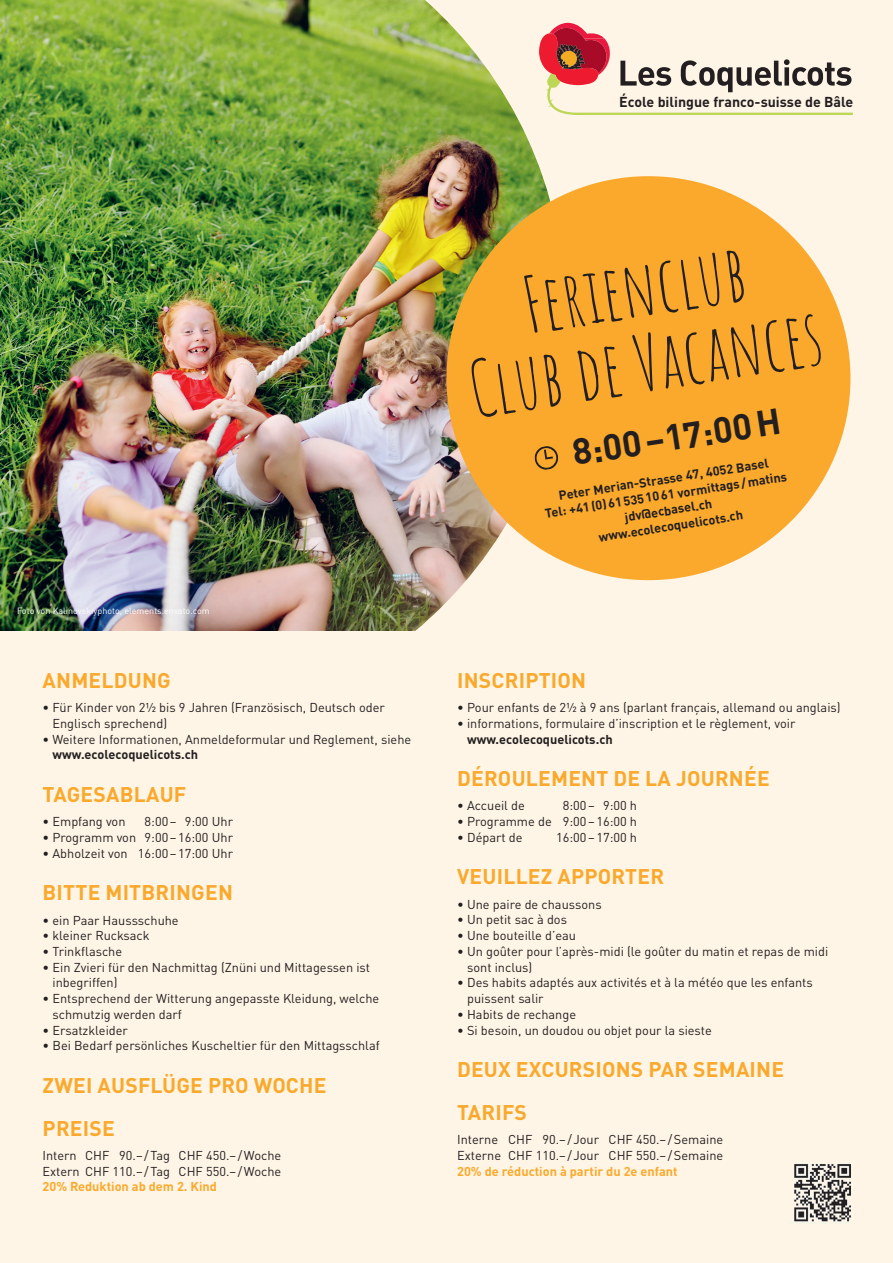
<style>
.page{position:relative;width:893px;height:1263px;background:#fef5e6}
.page>*{position:absolute;margin:0;border:0;box-sizing:border-box;transform-origin:0 0}
.t1{font:76.5px/75px "Amatic SC";color:#231f20;text-align:center}
.t2{font:700 36px "DINOT";color:#231f20}
.t3{font:700 21px/42.5px "DINOT";letter-spacing:.01em;color:#faa92c}
.t4{font:700 14.25px "DINOT";color:#231f20}
.t5{font:12.75px/15.8px "DINOT";color:#231f20}
.t6{font:700 12.75px/15.8px "DINOT";color:#231f20;text-align:center}
.t7{font:700 12.75px "DINOT";color:#faa92c}
.t8{font:9px "DINOT";color:#fff}
</style>
<div class="page">
<img style="left:0;top:0;width:564px;height:631px">
<div style="left:446px;top:176px;width:404px;height:404px;background:#faa92c;border-radius:50%"></div>
<svg style="left:539px;top:23px;width:314px;height:92px"></svg>
<img style="left:794px;top:1164px;width:57px;height:58px">
<svg style="left:534px;top:446px;width:25px;height:24px"></svg>
<p class="t4" style="left:619px;top:93px;width:236px">École bilingue franco-suisse de Bâle</p>
<p class="t8" style="left:17px;top:606px;width:194px">Foto von Kalinovskiyphoto, elements.envato.com</p>
<h3 class="t3" style="left:43px;top:658px;width:130px">ANMELDUNG</h3>
<p class="t5" style="left:52px;top:699px;width:334px;text-indent:-10px">• Für Kinder von 2½ bis 9 Jahren (Französisch, Deutsch oder<br>Englisch sprechend)</p>
<p class="t5" style="left:43px;top:731px;width:370px">• Weitere Informationen, Anmeldeformular und Reglement, siehe</p>
<p class="t6" style="left:52px;top:746px;width:147px">www.ecolecoquelicots.ch</p>
<h3 class="t3" style="left:43px;top:772px;width:145px">TAGESABLAUF</h3>
<p class="t5" style="left:43px;top:813px;width:85px">• Empfang von</p>
<p class="t5" style="left:145px;top:813px;width:90px">8:00– 9:00 Uhr</p>
<p class="t5" style="left:43px;top:829px;width:192px">• Programm von 9:00–16:00 Uhr</p>
<p class="t5" style="left:43px;top:845px;width:192px">• Abholzeit von 16:00–17:00 Uhr</p>
<h3 class="t3" style="left:43px;top:871px;width:192px">BITTE MITBRINGEN</h3>
<p class="t5" style="left:43px;top:912px;width:138px">• ein Paar Haussschuhe</p>
<p class="t5" style="left:43px;top:927px;width:109px">• kleiner Rucksack</p>
<p class="t5" style="left:43px;top:943px;width:81px">• Trinkflasche</p>
<p class="t5" style="left:52px;top:959px;width:319px;text-indent:-10px">• Ein Zvieri für den Nachmittag (Znüni und Mittagessen ist inbegriffen)</p>
<p class="t5" style="left:52px;top:990px;width:328px;text-indent:-10px">• Entsprechend der Witterung angepasste Kleidung, welche schmutzig werden darf</p>
<p class="t5" style="left:43px;top:1022px;width:87px">• Ersatzkleider</p>
<p class="t5" style="left:43px;top:1038px;width:339px">• Bei Bedarf persönliches Kuscheltier für den Mittagsschlaf</p>
<h3 class="t3" style="left:43px;top:1063px;width:285px">ZWEI AUSFLÜGE PRO WOCHE<br>PREISE</h3>
<p class="t5" style="left:43px;top:1147px;width:240px">Intern CHF 90.–/Tag CHF 450.–/Woche<br>Extern CHF 110.–/Tag CHF 550.–/Woche</p>
<p class="t7" style="left:43px;top:1178px;width:176px">20% Reduktion ab dem 2. Kind</p>
<h1 class="t1" style="left:451px;top:275px;width:358px;rotate:-9deg">Ferienclub<br>Club de Vacances</h1>
<h2 class="t2" style="left:569px;top:430px;width:212px;rotate:-9deg">8:00–17:00H</h2>
<p class="t6" style="left:541px;top:490px;width:246px;rotate:-9deg">Peter Merian-Strasse 47, 4052 Basel<br>Tel: +41(0)615351061 vormittags/matins jdv@ecbasel.ch<br>www.ecolecoquelicots.ch</p>
<h3 class="t3" style="left:457px;top:658px;width:130px">INSCRIPTION</h3>
<p class="t5" style="left:457px;top:699px;width:385px">• Pour enfants de 2½ à 9 ans (parlant français, allemand ou anglais)</p>
<p class="t5" style="left:457px;top:715px;width:340px">• informations, formulaire d’inscription et le règlement, voir</p>
<p class="t6" style="left:467px;top:731px;width:147px">www.ecolecoquelicots.ch</p>
<h3 class="t3" style="left:457px;top:757px;width:314px">DÉROULEMENT DE LA JOURNÉE</h3>
<p class="t5" style="left:457px;top:798px;width:69px">• Accueil de</p>
<p class="t5" style="left:563px;top:798px;width:76px">8:00– 9:00 h</p>
<p class="t5" style="left:457px;top:813px;width:182px">• Programme de 9:00–16:00 h</p>
<p class="t5" style="left:457px;top:829px;width:67px">• Départ de</p>
<p class="t5" style="left:556px;top:829px;width:83px">16:00–17:00 h</p>
<h3 class="t3" style="left:457px;top:855px;width:208px">VEUILLEZ APPORTER</h3>
<p class="t5" style="left:457px;top:896px;width:146px">• Une paire de chaussons</p>
<p class="t5" style="left:457px;top:912px;width:111px">• Un petit sac à dos</p>
<p class="t5" style="left:457px;top:927px;width:121px">• Une bouteille d’eau</p>
<p class="t5" style="left:467px;top:943px;width:363px;text-indent:-10px">• Un goûter pour l’après-midi (le goûter du matin et repas de midi sont inclus)</p>
<p class="t5" style="left:467px;top:975px;width:347px;text-indent:-10px">• Des habits adaptés aux activités et à la météo que les enfants puissent salir</p>
<p class="t5" style="left:457px;top:1006px;width:120px">• Habits de rechange</p>
<p class="t5" style="left:457px;top:1022px;width:256px">• Si besoin, un doudou ou objet pour la sieste</p>
<h3 class="t3" style="left:457px;top:1048px;width:328px">DEUX EXCURSIONS PAR SEMAINE<br>TARIFS</h3>
<p class="t5" style="left:457px;top:1131px;width:268px">Interne CHF 90.–/Jour CHF 450.–/Semaine<br>Externe CHF 110.–/Jour CHF 550.–/Semaine</p>
<p class="t7" style="left:457px;top:1162px;width:222px">20% de réduction à partir du 2e enfant</p>
</div>
